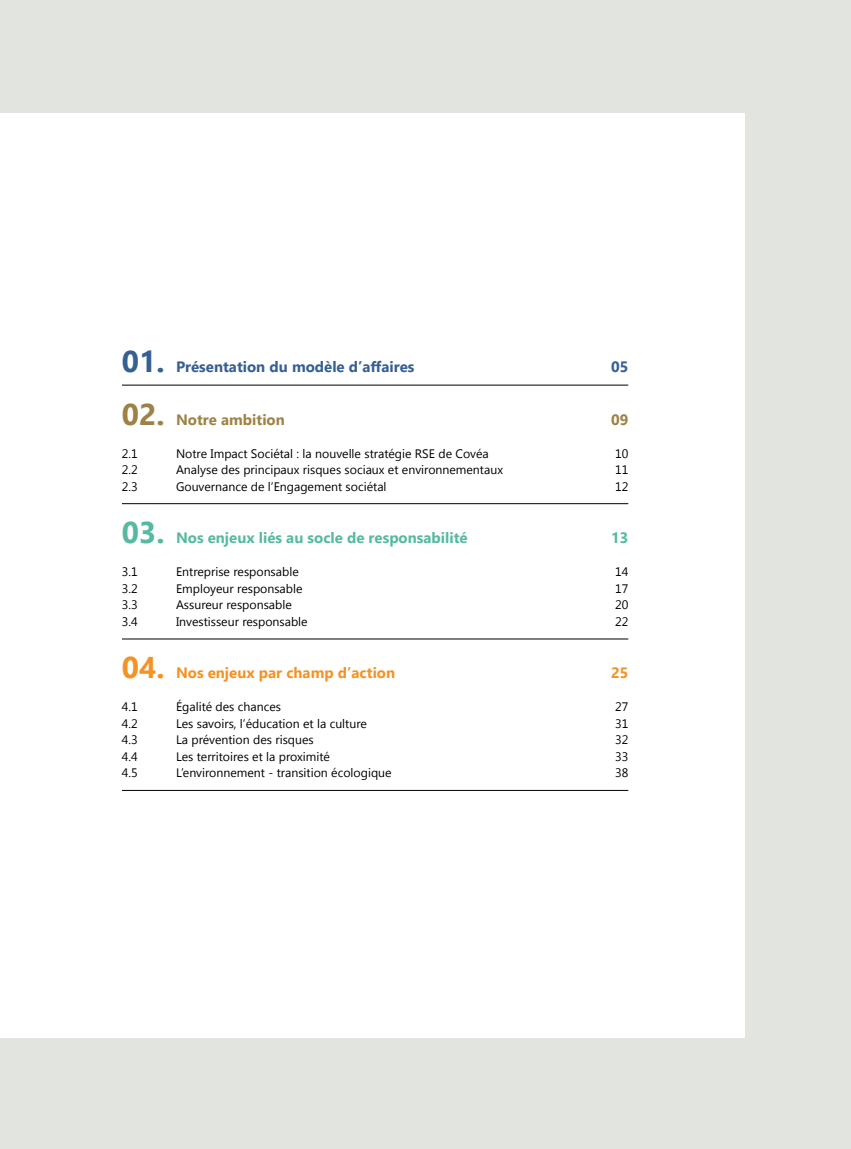
<style>
.page{position:relative;width:851px;height:1149px;background:#fff}
.page>*{position:absolute;margin:0;border:0;box-sizing:border-box;transform-origin:0 0}
.t1{font:700 15px "Segoe UI";color:#56baa2}
.t2{font:700 15px "Segoe UI";color:#365f92}
.t3{font:700 15px "Segoe UI";color:#f39325}
.t4{font:700 15px "Segoe UI";color:#9e8245}
.t5{font:12.3px "Segoe UI";color:#000}
.s1{font-size:30px}
</style>
<div class="page">
<div style="left:0;top:0;width:850px;height:1148px;background:#e2e4e0"></div>
<div style="left:0;top:114px;width:744px;height:923px;background:#fff"></div>
<hr style="left:122px;top:385px;width:506px;height:1px;background:#000">
<hr style="left:122px;top:503px;width:506px;height:1px;background:#000">
<hr style="left:122px;top:638px;width:506px;height:1px;background:#000">
<hr style="left:122px;top:790px;width:506px;height:1px;background:#000">
<p class="t2" style="left:122px;top:355px;width:294px"><span class="s1">01.</span> Présentation du modèle d’affaires</p>
<p class="t2" style="left:611px;top:355px;width:19px">05</p>
<p class="t4" style="left:122px;top:408px;width:164px"><span class="s1">02.</span> Notre ambition</p>
<p class="t4" style="left:611px;top:408px;width:19px">09</p>
<p class="t5" style="left:122px;top:444px;width:17px">2.1</p>
<p class="t5" style="left:176px;top:444px;width:314px">Notre Impact Sociétal : la nouvelle stratégie RSE de Covéa</p>
<p class="t5" style="left:615px;top:444px;width:15px">10</p>
<p class="t5" style="left:122px;top:461px;width:17px">2.2</p>
<p class="t5" style="left:176px;top:461px;width:328px">Analyse des principaux risques sociaux et environnementaux</p>
<p class="t5" style="left:615px;top:461px;width:15px">11</p>
<p class="t5" style="left:122px;top:477px;width:17px">2.3</p>
<p class="t5" style="left:176px;top:477px;width:212px">Gouvernance de l’Engagement sociétal</p>
<p class="t5" style="left:615px;top:477px;width:15px">12</p>
<p class="t1" style="left:122px;top:526px;width:347px"><span class="s1">03.</span> Nos enjeux liés au socle de responsabilité</p>
<p class="t1" style="left:611px;top:526px;width:19px">13</p>
<p class="t5" style="left:122px;top:563px;width:17px">3.1</p>
<p class="t5" style="left:176px;top:563px;width:124px">Entreprise responsable</p>
<p class="t5" style="left:615px;top:563px;width:15px">14</p>
<p class="t5" style="left:122px;top:579px;width:17px">3.2</p>
<p class="t5" style="left:176px;top:579px;width:128px">Employeur responsable</p>
<p class="t5" style="left:615px;top:579px;width:15px">17</p>
<p class="t5" style="left:122px;top:596px;width:17px">3.3</p>
<p class="t5" style="left:176px;top:596px;width:117px">Assureur responsable</p>
<p class="t5" style="left:615px;top:596px;width:15px">20</p>
<p class="t5" style="left:122px;top:612px;width:17px">3.4</p>
<p class="t5" style="left:176px;top:612px;width:133px">Investisseur responsable</p>
<p class="t5" style="left:615px;top:612px;width:15px">22</p>
<p class="t3" style="left:122px;top:661px;width:275px"><span class="s1">04.</span> Nos enjeux par champ d’action</p>
<p class="t3" style="left:611px;top:661px;width:19px">25</p>
<p class="t5" style="left:122px;top:698px;width:17px">4.1</p>
<p class="t5" style="left:176px;top:698px;width:107px">Égalité des chances</p>
<p class="t5" style="left:615px;top:698px;width:15px">27</p>
<p class="t5" style="left:122px;top:714px;width:17px">4.2</p>
<p class="t5" style="left:176px;top:714px;width:192px">Les savoirs, l’éducation et la culture</p>
<p class="t5" style="left:615px;top:714px;width:15px">31</p>
<p class="t5" style="left:122px;top:731px;width:17px">4.3</p>
<p class="t5" style="left:176px;top:731px;width:139px">La prévention des risques</p>
<p class="t5" style="left:615px;top:731px;width:15px">32</p>
<p class="t5" style="left:122px;top:747px;width:17px">4.4</p>
<p class="t5" style="left:176px;top:747px;width:155px">Les territoires et la proximité</p>
<p class="t5" style="left:615px;top:747px;width:15px">33</p>
<p class="t5" style="left:122px;top:764px;width:17px">4.5</p>
<p class="t5" style="left:176px;top:764px;width:217px">L’environnement - transition écologique</p>
<p class="t5" style="left:615px;top:764px;width:15px">38</p>
</div>
